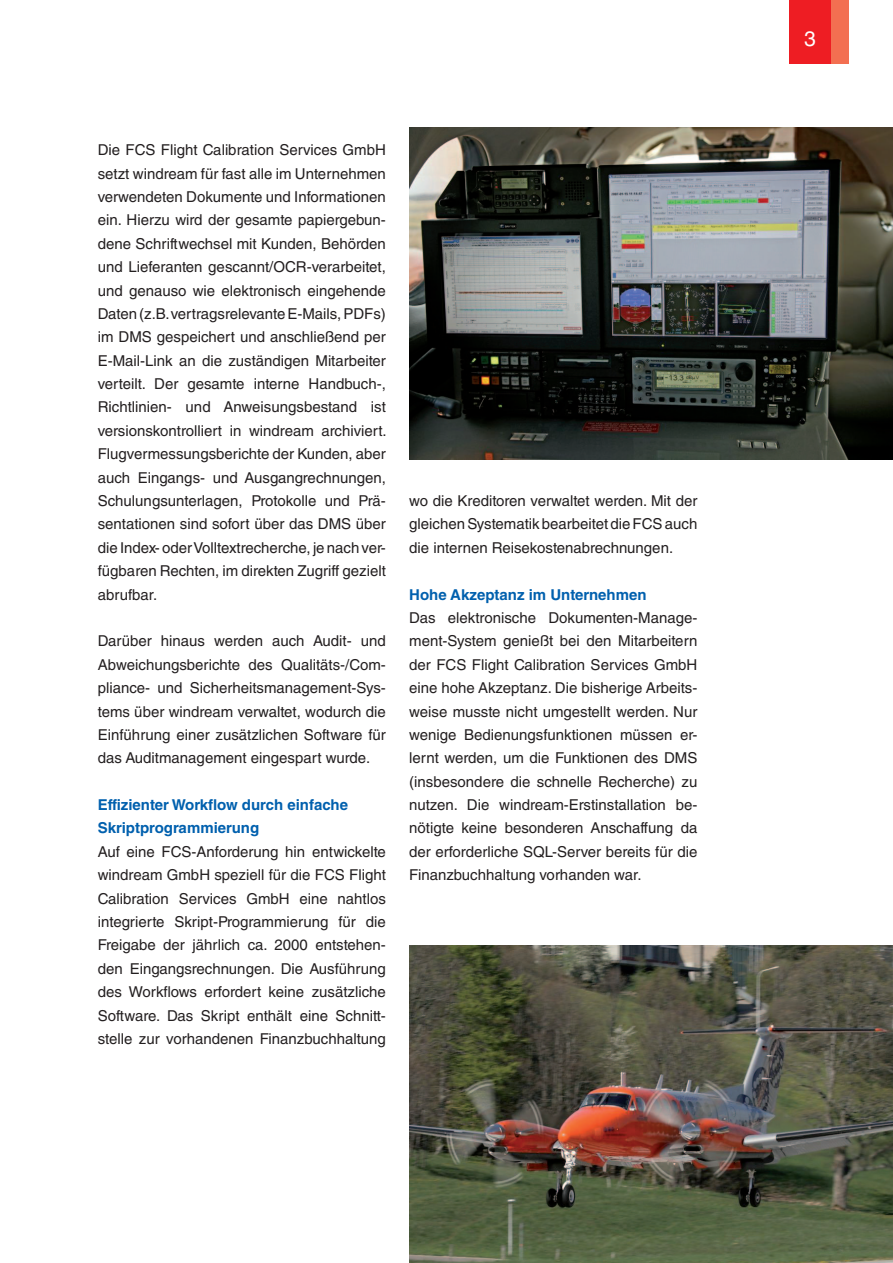
<style>
.page{position:relative;width:893px;height:1263px;background:#fff}
.page>*{position:absolute;margin:0;border:0;box-sizing:border-box;transform-origin:0 0}
.t1{font:21px "Helvetica LT Std";color:#fff}
.t2{font:15px/23.4px "Helvetica LT Std";color:#231f20;text-align:justify}
.t3{font:700 15px/23.4px "Helvetica LT Std";color:#0160ae}
</style>
<div class="page">
<div style="left:789px;top:0;width:42px;height:64px;background:#ee1d23"></div>
<div style="left:831px;top:0;width:17px;height:64px;background:#f36f51"></div>
<img style="left:409px;top:945px;width:484px;height:318px">
<img style="left:409px;top:128px;width:484px;height:331px">
<p class="t2" style="left:98px;top:138px;width:290px">Die FCS Flight Calibration Services GmbH setzt windream für fast alle im Unternehmen verwendeten Dokumente und Informationen ein. Hierzu wird der gesamte papiergebun&shy;dene Schriftwechsel mit Kunden, Behörden und Lieferanten gescannt/OCR-verarbeitet, und genauso wie elektronisch eingehende Daten (z.B. vertragsrelevante E-Mails, PDFs) im DMS gespeichert und anschließend per E-Mail-Link an die zuständigen Mitarbeiter verteilt. Der gesamte interne Handbuch-, Richtlinien- und Anweisungsbestand ist versionskontrolliert in windream archiviert.<br>Flugvermessungsberichte der Kunden, aber auch Eingangs- und Ausgangrechnungen, Schulungsunterlagen, Protokolle und Prä&shy;sentationen sind sofort über das DMS über die Index- oder Volltextrecherche, je nach ver&shy;fügbaren Rechten, im direkten Zugriff gezielt abrufbar.</p>
<p class="t2" style="left:98px;top:629px;width:290px">Darüber hinaus werden auch Audit- und Abweichungsberichte des Qualitäts-/Com&shy;pliance- und Sicherheitsmanagement-Sys&shy;tems über windream verwaltet, wodurch die Einführung einer zusätzlichen Software für das Auditmanagement eingespart wurde.</p>
<p class="t3" style="left:98px;top:793px;width:252px">Effizienter Workflow durch einfache<br>Skriptprogrammierung</p>
<p class="t2" style="left:98px;top:840px;width:290px">Auf eine FCS-Anforderung hin entwickelte windream GmbH speziell für die FCS Flight Calibration Services GmbH eine nahtlos integrierte Skript-Programmierung für die Freigabe der jährlich ca. 2000 entstehen&shy;den Eingangsrechnungen. Die Ausführung des Workflows erfordert keine zusätzliche Software. Das Skript enthält eine Schnitt&shy;stelle zur vorhandenen Finanzbuchhaltung</p>
<p class="t2" style="left:409px;top:489px;width:290px">wo die Kreditoren verwaltet werden. Mit der gleichen Systematik bearbeitet die FCS auch die internen Reisekostenabrechnungen.</p>
<p class="t3" style="left:409px;top:582px;width:239px">Hohe Akzeptanz im Unternehmen</p>
<p class="t2" style="left:409px;top:606px;width:290px">Das elektronische Dokumenten-Manage&shy;ment-System genießt bei den Mitarbeitern der FCS Flight Calibration Services GmbH eine hohe Akzeptanz. Die bisherige Arbeits&shy;weise musste nicht umgestellt werden. Nur wenige Bedienungsfunktionen müssen er&shy;lernt werden, um die Funktionen des DMS (insbesondere die schnelle Recherche) zu nutzen. Die windream-Erstinstallation be&shy;nötigte keine besonderen Anschaffung da der erforderliche SQL-Server bereits für die Finanzbuchhaltung vorhanden war.</p>
<h1 class="t1" style="left:804px;top:26px;width:13px">3</h1>
</div>
